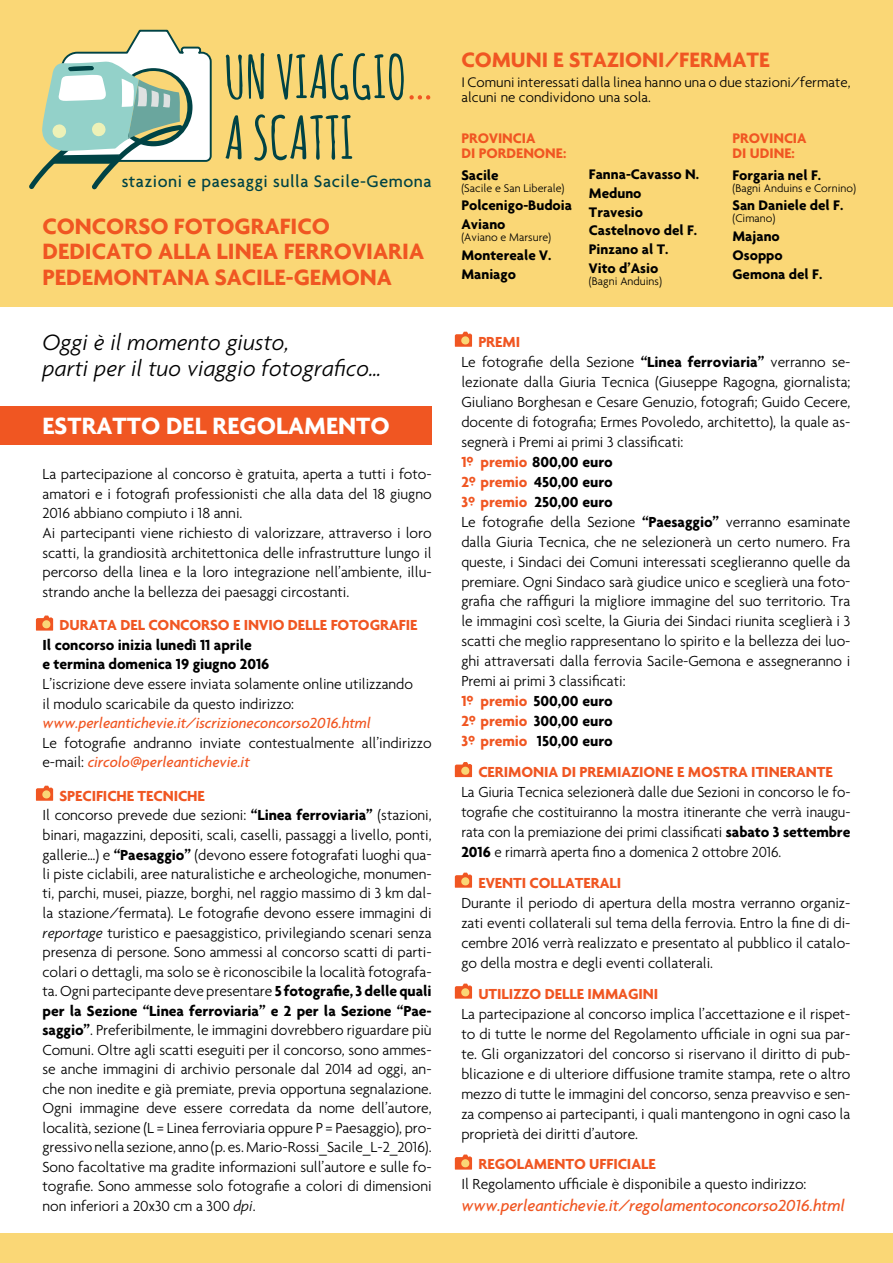
<style>
.page{position:relative;width:893px;height:1263px;background:#fff}
.page>*{position:absolute;margin:0;border:0;box-sizing:border-box;transform-origin:0 0}
.t1{font:700 58.5px/60.8px "Amatic SC";color:#004345}
.t2{font:700 25.5px "Agenda";color:#fff}
.t3{font:700 24px/25.5px "Agenda";color:#f05622}
.t4{font:italic 300 24px/25.5px "Agenda";color:#000}
.t5{font:700 22.5px "Agenda";color:#f05622}
.t6{font:500 18px "Agenda";letter-spacing:.03em;color:#004345}
.t7{font:italic 500 17.25px "Agenda";letter-spacing:-.005em;color:#f05622}
.t8{font:300 15.75px/19.5px "Agenda";letter-spacing:-.005em;color:#000}
.t9{font:300 15.75px/20px "Agenda";letter-spacing:-.005em;color:#000;text-align:justify;scale:.96 1}
.t10{font:700 15.75px "Agenda";letter-spacing:-.005em;color:#f05622}
.t11{font:700 15.75px/19.5px "Agenda";letter-spacing:-.005em;color:#000}
.t12{font:italic 500 15.75px "Agenda";letter-spacing:-.005em;color:#f05622}
.t13{font:700 15px/18.8px "Agenda";color:#000}
.t14{font:300 15px/15px "Agenda";color:#000}
.t15{font:700 15px/15px "Agenda";color:#f05622}
.t16{font:300 12px "Agenda";color:#000}
.s1{color:#f05622}
.s2{font-weight:500;font-style:italic;color:#f05622}
.s3{font-weight:700;color:#f05622}
.s4{font-weight:700}
.s5{font-style:italic}
</style>
<div class="page">
<div style="left:0;top:0;width:893px;height:306px;background:#fad776"></div>
<div style="left:0;top:1233px;width:893px;height:30px;background:#fad776"></div>
<svg style="left:29px;top:30px;width:183px;height:159px"></svg>
<div style="left:0;top:406px;width:432px;height:39px;background:#f05622"></div>
<svg style="left:455px;top:762px;width:17px;height:15px"></svg>
<div style="left:461px;top:767px;width:8px;height:8px;background:#fad776;border-radius:50%"></div>
<svg style="left:36px;top:615px;width:17px;height:16px"></svg>
<div style="left:42px;top:620px;width:8px;height:8px;background:#fad776;border-radius:50%"></div>
<svg style="left:455px;top:332px;width:17px;height:15px"></svg>
<div style="left:461px;top:336px;width:8px;height:8px;background:#fad776;border-radius:50%"></div>
<svg style="left:455px;top:873px;width:17px;height:15px"></svg>
<div style="left:461px;top:877px;width:8px;height:8px;background:#fad776;border-radius:50%"></div>
<svg style="left:36px;top:786px;width:17px;height:15px"></svg>
<div style="left:42px;top:790px;width:8px;height:8px;background:#fad776;border-radius:50%"></div>
<svg style="left:455px;top:983px;width:17px;height:16px"></svg>
<div style="left:461px;top:988px;width:8px;height:8px;background:#fad776;border-radius:50%"></div>
<svg style="left:455px;top:1154px;width:17px;height:15px"></svg>
<div style="left:461px;top:1159px;width:8px;height:8px;background:#fad776;border-radius:50%"></div>
<h1 class="t1" style="left:224px;top:45px;width:211px">UN VIAGGIO<span class="s1">…<br></span>A SCATTI</h1>
<p class="t6" style="left:122px;top:170px;width:312px">stazioni e paesaggi sulla Sacile-Gemona</p>
<h3 class="t3" style="left:43px;top:213px;width:383px">CONCORSO FOTOGRAFICO<br>DEDICATO ALLA LINEA FERROVIARIA<br>PEDEMONTANA SACILE-GEMONA</h3>
<h3 class="t4" style="left:43px;top:329px;width:341px">Oggi è il momento giusto,<br>parti per il tuo viaggio fotografico…</h3>
<h2 class="t2" style="left:43px;top:411px;width:349px">ESTRATTO DEL REGOLAMENTO</h2>
<p class="t8" style="left:43px;top:464px;width:391px">La partecipazione al concorso è gratuita, aperta a tutti i foto&shy;amatori e i fotografi professionisti che alla data del 18 giugno 2016 abbiano compiuto i 18 anni.<br>Ai partecipanti viene richiesto di valorizzare, attraverso i loro scatti, la grandiosità architettonica delle infrastrutture lungo il percorso della linea e la loro integrazione nell’ambiente, illu&shy;strando anche la bellezza dei paesaggi circostanti.</p>
<p class="t10" style="left:60px;top:616px;width:360px">DURATA DEL CONCORSO E INVIO DELLE FOTOGRAFIE</p>
<p class="t11" style="left:43px;top:635px;width:228px">Il concorso inizia lunedì 11 aprile<br>e termina domenica 19 giugno 2016</p>
<p class="t8" style="left:43px;top:674px;width:372px">L’iscrizione deve essere inviata solamente online utilizzando il modulo scaricabile da questo indirizzo:</p>
<p class="t12" style="left:43px;top:713px;width:330px">www.perleantichevie.it/iscrizioneconcorso2016.html</p>
<p class="t8" style="left:43px;top:732px;width:391px">Le fotografie andranno inviate contestualmente all’indirizzo e-mail: <span class="s2">circolo@perleantichevie.it</span></p>
<p class="t8" style="left:43px;top:786px;width:391px;text-indent:17px"><span class="s3">SPECIFICHE TECNICHE<br></span>Il concorso prevede due sezioni: <span class="s4">“Linea ferroviaria”</span> (stazioni, binari, magazzini, depositi, scali, caselli, passaggi a livello, ponti, gallerie…) e <span class="s4">“Paesaggio”</span> (devono essere fotografati luoghi qua&shy;li piste ciclabili, aree naturalistiche e archeologiche, monumen&shy;ti, parchi, musei, piazze, borghi, nel raggio massimo di 3 km dal&shy;la stazione/fermata). Le fotografie devono essere immagini di <span class="s5">reportage</span> turistico e paesaggistico, privilegiando scenari senza presenza di persone. Sono ammessi al concorso scatti di parti&shy;colari o dettagli, ma solo se è riconoscibile la località fotografa&shy;ta. Ogni partecipante deve presentare <span class="s4">5 fotografie, 3 delle quali per la Sezione “Linea ferroviaria” e 2 per la Sezione “Pae&shy;saggio”</span>. Preferibilmente, le immagini dovrebbero riguardare più Comuni. Oltre agli scatti eseguiti per il concorso, sono ammes&shy;se anche immagini di archivio personale dal 2014 ad oggi, an&shy;che non inedite e già premiate, previa opportuna segnalazione.<br>Ogni immagine deve essere corredata da nome dell’autore, località, sezione (L = Linea ferroviaria oppure P = Paesaggio), pro&shy;gressivo nella sezione, anno (p. es. Mario-Rossi_Sacile_L-2_2016).<br>Sono facoltative ma gradite informazioni sull’autore e sulle fo&shy;tografie. Sono ammesse solo fotografie a colori di dimensioni non inferiori a 20x30 cm a 300 <span class="s5">dpi</span>.</p>
<h3 class="t5" style="left:461px;top:46px;width:310px">COMUNI E STAZIONI/FERMATE</h3>
<p class="t14" style="left:461px;top:74px;width:391px">I Comuni interessati dalla linea hanno una o due stazioni/fermate, alcuni ne condividono una sola.</p>
<p class="t15" style="left:461px;top:131px;width:106px">PROVINCIA<br>DI PORDENONE:</p>
<p class="t13" style="left:461px;top:165px;width:39px">Sacile</p>
<p class="t16" style="left:461px;top:181px;width:105px">(Sacile e San Liberale)</p>
<p class="t13" style="left:461px;top:196px;width:112px">Polcenigo-Budoia<br>Aviano</p>
<p class="t16" style="left:461px;top:230px;width:91px">(Aviano e Marsure)</p>
<p class="t13" style="left:461px;top:245px;width:91px">Montereale V.<br>Maniago</p>
<p class="t13" style="left:589px;top:165px;width:112px">Fanna-Cavasso N.<br>Meduno<br>Travesio<br>Castelnovo del F.<br>Pinzano al T.<br>Vito d’Asio</p>
<p class="t16" style="left:589px;top:274px;width:75px">(Bagni Anduins)</p>
<p class="t15" style="left:732px;top:131px;width:76px">PROVINCIA<br>DI UDINE:</p>
<p class="t13" style="left:732px;top:165px;width:90px">Forgaria nel F.</p>
<p class="t16" style="left:732px;top:181px;width:125px">(Bagni Anduins e Cornino)</p>
<p class="t13" style="left:732px;top:196px;width:112px">San Daniele del F.</p>
<p class="t16" style="left:732px;top:212px;width:44px">(Cimano)</p>
<p class="t13" style="left:732px;top:227px;width:91px">Majano<br>Osoppo<br>Gemona del F.</p>
<p class="t8" style="left:461px;top:332px;width:391px;line-height:20px;text-indent:17px"><span class="s3">PREMI<br></span>Le fotografie della Sezione <span class="s4">“Linea ferroviaria”</span> verranno se&shy;lezionate dalla Giuria Tecnica (Giuseppe Ragogna, giornalista; Giuliano Borghesan e Cesare Genuzio, fotografi; Guido Cecere, docente di fotografia; Ermes Povoledo, architetto), la quale as&shy;segnerà i Premi ai primi 3 classificati:<br><span class="s3">1º premio</span> <span class="s4">800,00 euro<br></span><span class="s3">2º premio</span> <span class="s4">450,00 euro<br></span><span class="s3">3º premio</span> <span class="s4">250,00 euro<br></span>Le fotografie della Sezione <span class="s4">“Paesaggio”</span> verranno esaminate dalla Giuria Tecnica, che ne selezionerà un certo numero. Fra queste, i Sindaci dei Comuni interessati sceglieranno quelle da premiare. Ogni Sindaco sarà giudice unico e sceglierà una foto&shy;grafia che raffiguri la migliore immagine del suo territorio. Tra le immagini così scelte, la Giuria dei Sindaci riunita sceglierà i 3 scatti che meglio rappresentano lo spirito e la bellezza dei luo&shy;ghi attraversati dalla ferrovia Sacile-Gemona e assegneranno i Premi ai primi 3 classificati:<br><span class="s3">1º premio</span> <span class="s4">500,00 euro<br></span><span class="s3">2º premio</span> <span class="s4">300,00 euro<br></span><span class="s3">3º premio</span> <span class="s4">150,00 euro</span></p>
<p class="t10" style="left:478px;top:762px;width:356px">CERIMONIA DI PREMIAZIONE E MOSTRA ITINERANTE</p>
<p class="t9" style="left:461px;top:782px;width:407px">La Giuria Tecnica selezionerà dalle due Sezioni in concorso le fo&shy;tografie che costituiranno la mostra itinerante che verrà inaugu&shy;rata con la premiazione dei primi classificati <span class="s4">sabato 3 settembre 2016</span> e rimarrà aperta fino a domenica 2 ottobre 2016.</p>
<p class="t10" style="left:478px;top:873px;width:144px">EVENTI COLLATERALI</p>
<p class="t8" style="left:461px;top:893px;width:391px;line-height:20px;text-align:justify">Durante il periodo di apertura della mostra verranno organiz&shy;zati eventi collaterali sul tema della ferrovia. Entro la fine di di&shy;cembre 2016 verrà realizzato e presentato al pubblico il catalo&shy;go della mostra e degli eventi collaterali.</p>
<p class="t10" style="left:478px;top:984px;width:181px">UTILIZZO DELLE IMMAGINI</p>
<p class="t8" style="left:461px;top:1003px;width:391px;line-height:20px;text-align:justify">La partecipazione al concorso implica l’accettazione e il rispet&shy;to di tutte le norme del Regolamento ufficiale in ogni sua par&shy;te. Gli organizzatori del concorso si riservano il diritto di pub&shy;blicazione e di ulteriore diffusione tramite stampa, rete o altro mezzo di tutte le immagini del concorso, senza preavviso e sen&shy;za compenso ai partecipanti, i quali mantengono in ogni caso la proprietà dei diritti d’autore.</p>
<p class="t10" style="left:478px;top:1155px;width:179px">REGOLAMENTO UFFICIALE</p>
<p class="t8" style="left:461px;top:1174px;width:347px">Il Regolamento ufficiale è disponibile a questo indirizzo:</p>
<p class="t7" style="left:461px;top:1195px;width:385px">www.perleantichevie.it/regolamentoconcorso2016.html</p>
</div>
